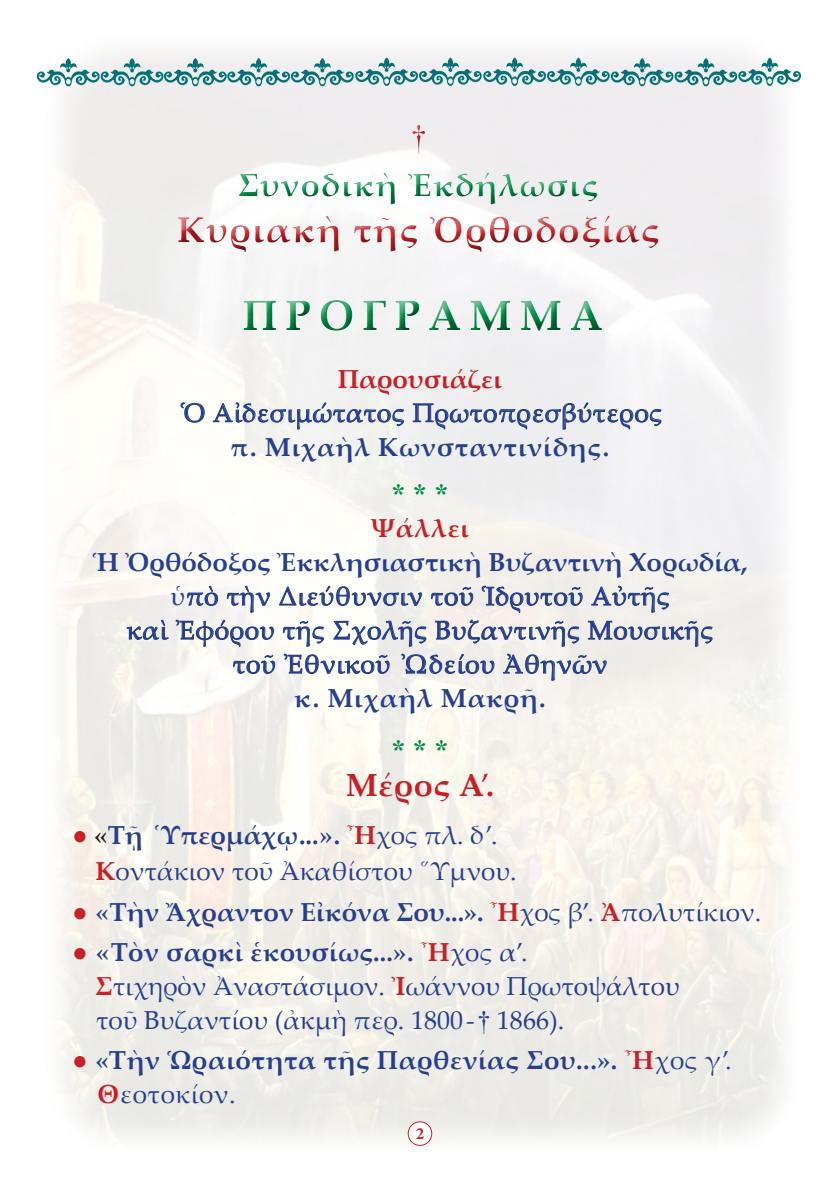
<style>
.page{position:relative;width:840px;height:1191px;background:#fff}
.page>*{position:absolute;margin:0;border:0;box-sizing:border-box;transform-origin:0 0}
.t1{font:700 42.6px "Palatino Linotype";letter-spacing:.18em;color:#008c44}
.t2{font:700 36px "Palatino Linotype";letter-spacing:.04em;color:#c72026}
.t3{font:700 32px "Palatino Linotype";letter-spacing:.04em;color:#008c44}
.t4{font:700 32px "Palatino Linotype";letter-spacing:.02em;color:#c72026}
.t5{font:32px "CTOS New Times Roman Test 1";color:#c72026}
.t6{font:28px "CTOS New Times Bold Test 1";color:#008c44}
.t7{font:700 26px "Palatino Linotype";letter-spacing:.01em;color:#253f8e}
.t8{font:26px "Palatino Linotype";letter-spacing:.03em;color:#253f8e}
.t9{font:26px "Palatino Linotype";color:#253f8e}
.t10{font:700 26px "Palatino Linotype";letter-spacing:.03em;color:#253f8e}
.t11{font:700 26px "Palatino Linotype";color:#c72026}
.t12{font:700 17px "Minion Pro";color:#c72026}
.s1{font-weight:400}
.s2{font-weight:400;color:#c72026}
.s3{color:#231f20}
.s4{color:#c72026}
.s5{font-weight:700;color:#c72026}
.s6{font-family:"CTOS New Times Roman Test 1"}
</style>
<div class="page">
<img style="left:60px;top:51px;width:726px;height:1095px">
<div style="left:167px;top:116px;width:505px;height:140px;background:#231f20;opacity:.75"></div>
<img style="left:36px;top:56px;width:766px;height:32px">
<svg style="left:180px;top:402px;width:25px;height:21px"></svg>
<svg style="left:212px;top:402px;width:192px;height:28px"></svg>
<svg style="left:412px;top:402px;width:249px;height:28px"></svg>
<svg style="left:186px;top:585px;width:32px;height:21px"></svg>
<svg style="left:226px;top:585px;width:44px;height:28px"></svg>
<svg style="left:278px;top:585px;width:144px;height:21px"></svg>
<svg style="left:430px;top:586px;width:43px;height:20px"></svg>
<svg style="left:481px;top:585px;width:102px;height:28px;background:#cbcdd8"></svg>
<svg style="left:590px;top:585px;width:79px;height:28px;background:#ccced9"></svg>
<svg style="left:126px;top:619px;width:43px;height:21px"></svg>
<svg style="left:175px;top:619px;width:99px;height:28px"></svg>
<svg style="left:282px;top:620px;width:42px;height:27px"></svg>
<svg style="left:333px;top:620px;width:93px;height:27px"></svg>
<svg style="left:434px;top:619px;width:145px;height:28px"></svg>
<svg style="left:587px;top:620px;width:125px;height:27px;background:#c9cbd7"></svg>
<svg style="left:232px;top:654px;width:43px;height:20px"></svg>
<svg style="left:283px;top:653px;width:107px;height:21px"></svg>
<svg style="left:400px;top:653px;width:94px;height:21px;background:#bec3d3"></svg>
<svg style="left:502px;top:653px;width:105px;height:28px"></svg>
<div style="left:229px;top:287px;width:383px;height:53px;background:#f4f3f5"></div>
<div style="left:232px;top:294px;width:383px;height:49px;background:#231f20;opacity:.75"></div>
<div style="left:408px;top:1121px;width:23px;height:24px;background:#fff;border-radius:50%"></div>
<div style="left:407px;top:1121px;width:25px;height:24px;border:1px solid #c72026;border-radius:50%"></div>
<p class="t5" style="left:410px;top:119px;width:17px">†</p>
<p class="t3" style="left:238px;top:163px;width:361px">Συνοδικὴ Ἐκδήλωσις</p>
<h2 class="t2" style="left:177px;top:204px;width:483px">Κυριακὴ τῆς Ὀρθοδοξίας</h2>
<h1 class="t1" style="left:242px;top:286px;width:361px">ΠΡΟΓΡΑΜΜΑ</h1>
<p class="t11" style="left:338px;top:360px;width:165px">Παρουσιάζει</p>
<p class="t8" style="left:178px;top:394px;width:485px">῾Ο Αἰδεσιμώτατος Πρωτοπρεσβύτερος</p>
<p class="t10" style="left:231px;top:428px;width:379px">π. Μιχαὴλ Κωνσταντινίδης.</p>
<p class="t6" style="left:391px;top:478px;width:59px">* * *</p>
<p class="t11" style="left:370px;top:510px;width:100px">Ψάλλει</p>
<p class="t7" style="left:93px;top:544px;width:656px">Ἡ Ὀρθόδοξος Ἐκκλησιαστικὴ Βυζαντινὴ Χορωδία,</p>
<p class="t8" style="left:170px;top:578px;width:500px">ὑπὸ τὴν Διεύθυνσιν τοῦ Ἱδρυτοῦ Αὐτῆς</p>
<p class="t8" style="left:127px;top:612px;width:587px">καὶ Ἐφόρου τῆς Σχολῆς Βυζαντινῆς Μουσικῆς</p>
<p class="t8" style="left:232px;top:646px;width:376px">τοῦ Ἐθνικοῦ ᾿Ωδείου Ἀθηνῶν</p>
<p class="t10" style="left:294px;top:680px;width:253px">κ. Μιχαὴλ Μακρῆ.</p>
<p class="t6" style="left:391px;top:734px;width:59px">* * *</p>
<p class="t4" style="left:346px;top:762px;width:150px">Μέρος Α<span class="s1">’</span>.</p>
<p class="t7" style="left:72px;top:816px;width:427px"><span class="s2">●</span> <span class="s3">«</span>Τῇ ῾Υπερμάχῳ...». <span class="s4">Ἦ</span><span class="s1">χος πλ. δ’.</span></p>
<p class="t9" style="left:95px;top:852px;width:422px"><span class="s5">Κ</span>οντάκιον τοῦ Ἀκαθίστου ῞Υμνου.</p>
<p class="t7" style="left:72px;top:894px;width:690px"><span class="s2">●</span> «Τὴν Ἄχραντον Εἰκόνα Σου...». <span class="s4">Ἦ</span><span class="s1">χος β’.</span> <span class="s4">Ἀ</span><span class="s1">πολυτίκιον.</span></p>
<p class="t7" style="left:72px;top:933px;width:457px"><span class="s2">●</span> «Τὸν σαρκὶ ἑκουσίως...». <span class="s4">Ἦ</span><span class="s1">χος α’.</span></p>
<p class="t9" style="left:95px;top:967px;width:585px"><span class="s5">Σ</span>τιχηρὸν Ἀναστάσιμον. <span class="s5">Ἰ</span>ωάννου Πρωτοψάλτου</p>
<p class="t9" style="left:96px;top:1001px;width:469px">τοῦ Βυζαντίου (ἀκμὴ περ. 1800-<span class="s6">†</span> 1866).</p>
<p class="t7" style="left:72px;top:1041px;width:660px"><span class="s2">●</span> «Τὴν Ὡραιότητα τῆς Παρθενίας Σου...». <span class="s4">Ἦ</span><span class="s1">χος γ’.</span></p>
<p class="t8" style="left:97px;top:1075px;width:139px"><span class="s5">Θ</span>εοτοκίον.</p>
<p class="t12" style="left:415px;top:1122px;width:10px">2</p>
</div>
